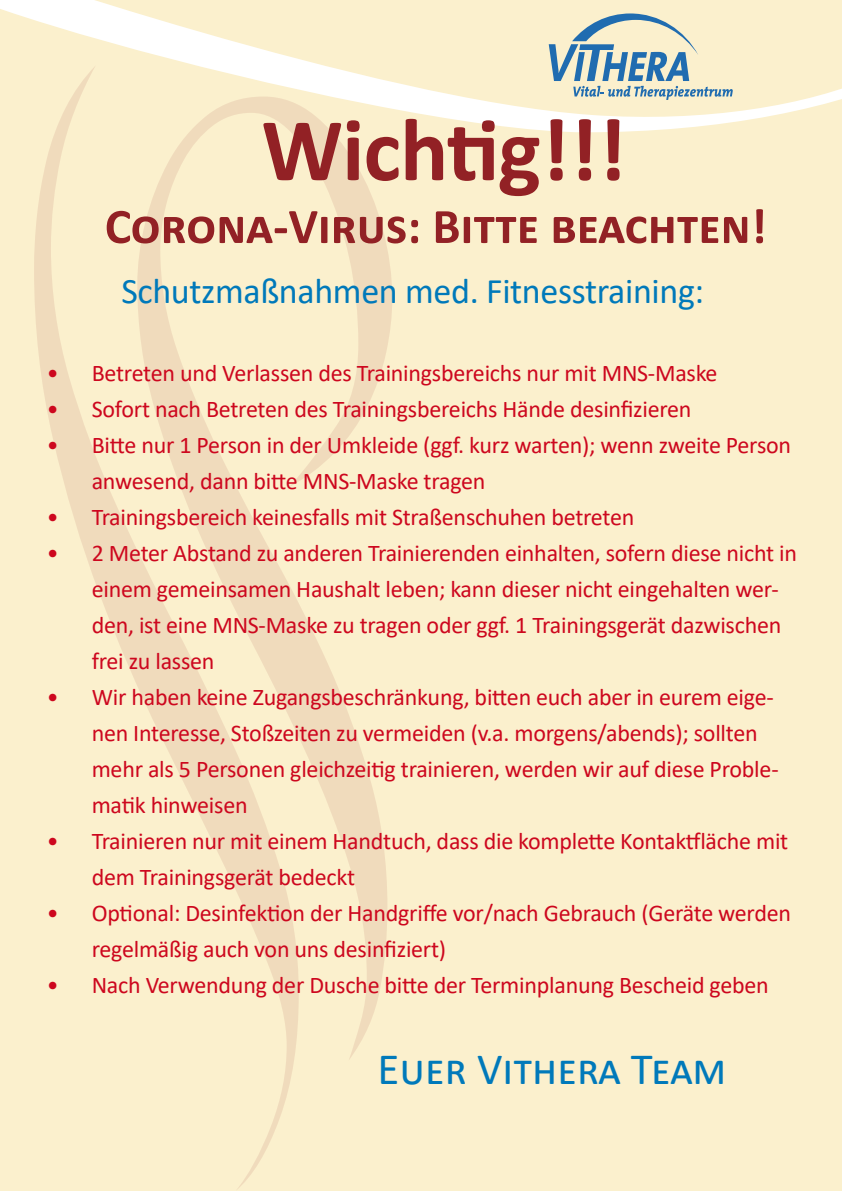
<style>
.page{position:relative;width:842px;height:1191px;background:#fbf0cd}
.page>*{position:absolute;margin:0;border:0;box-sizing:border-box;transform-origin:0 0}
.t1{font:700 90px "Calibri";color:#922125}
.t2{font:700 50px "Calibri";color:#922125}
.t3{font:45px "Calibri";color:#0079ba}
.t4{font:36px "Calibri";letter-spacing:-.01em;color:#0079ba}
.t5{font:24px/36px "Calibri";letter-spacing:-.01em;color:#cd071e}
</style>
<div class="page">
<svg style="left:34px;top:133px;width:358px;height:1055px"></svg>
<svg style="left:0;top:0;width:842px;height:133px"></svg>
<svg style="left:549px;top:13px;width:184px;height:87px"></svg>
<h1 class="t1" style="left:261px;top:86px;width:366px">Wichtig!!!</h1>
<h2 class="t2" style="left:105px;top:191px;width:663px">Corona-Virus: Bitte beachten!</h2>
<h3 class="t4" style="left:121px;top:266px;width:584px">Schutzmaßnahmen med. Fitnesstraining:</h3>
<p class="t5" style="left:47px;top:355px;width:672px">• Betreten und Verlassen des Trainingsbereichs nur mit MNS-Maske</p>
<p class="t5" style="left:47px;top:391px;width:646px">• Sofort nach Betreten des Trainingsbereichs Hände desinfizieren</p>
<p class="t5" style="left:92px;top:427px;width:701px;text-indent:-45px">• Bitte nur 1 Person in der Umkleide (ggf. kurz warten); wenn zweite Person anwesend, dann bitte MNS-Maske tragen</p>
<p class="t5" style="left:47px;top:499px;width:589px">• Trainingsbereich keinesfalls mit Straßenschuhen betreten</p>
<p class="t5" style="left:92px;top:535px;width:707px;text-indent:-45px">• 2 Meter Abstand zu anderen Trainierenden einhalten, sofern diese nicht in einem gemeinsamen Haushalt leben; kann dieser nicht eingehalten wer&shy;den, ist eine MNS-Maske zu tragen oder ggf. 1 Trainingsgerät dazwischen frei zu lassen</p>
<p class="t5" style="left:92px;top:679px;width:688px;text-indent:-45px">• Wir haben keine Zugangsbeschränkung, bitten euch aber in eurem eige&shy;nen Interesse, Stoßzeiten zu vermeiden (v.a. morgens/abends); sollten mehr als 5 Personen gleichzeitig trainieren, werden wir auf diese Proble&shy;matik hinweisen</p>
<p class="t5" style="left:92px;top:823px;width:698px;text-indent:-45px">• Trainieren nur mit einem Handtuch, dass die komplette Kontaktfläche mit dem Trainingsgerät bedeckt</p>
<p class="t5" style="left:92px;top:895px;width:701px;text-indent:-45px">• Optional: Desinfektion der Handgriffe vor/nach Gebrauch (Geräte werden regelmäßig auch von uns desinfiziert)</p>
<p class="t5" style="left:47px;top:967px;width:723px">• Nach Verwendung der Dusche bitte der Terminplanung Bescheid geben</p>
<h3 class="t3" style="left:378px;top:1038px;width:350px">Euer Vithera Team</h3>
</div>
